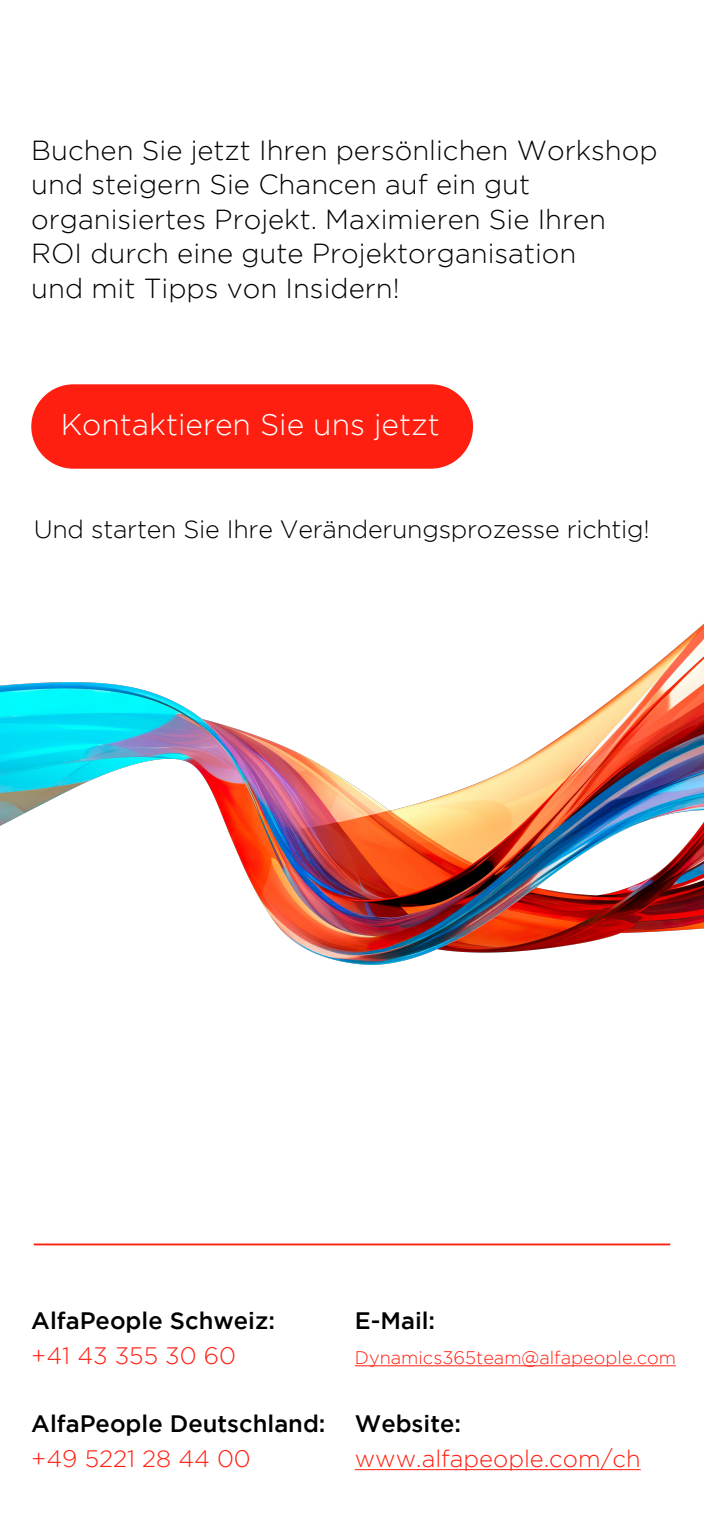
<style>
.page{position:relative;width:704px;height:1523px;background:#fff}
.page>*{position:absolute;margin:0;border:0;box-sizing:border-box;transform-origin:0 0}
.t1{font:300 30px "Gotham";color:#fff}
.t2{font:300 27.5px/34.4px "Gotham";color:#020203}
.t3{font:300 25px "Gotham";letter-spacing:-.01em;color:#000}
.t4{font:500 23.75px "Gotham";color:#000}
.t5{font:300 23.75px "Gotham";color:#ff1f11}
.t6{font:300 18.12px "Gotham";color:#ff1f11}
</style>
<div class="page">
<div style="left:31px;top:384px;width:441px;height:85px;background:#ff1f11;border-radius:42px"></div>
<img style="left:0;top:624px;width:703px;height:341px">
<hr style="left:354px;top:1365px;width:321px;height:1px;background:#ff1f11">
<hr style="left:354px;top:1469px;width:286px;height:1px;background:#ff1f11">
<hr style="left:34px;top:1243px;width:635px;height:2px;background:#ff1f11">
<p class="t2" style="left:31px;top:133px;width:627px">Buchen Sie jetzt Ihren persönlichen Workshop und steigern Sie Chancen auf ein gut organisiertes Projekt. Maximieren Sie Ihren ROI durch eine gute Projektorganisation<br>und mit Tipps von Insidern!</p>
<p class="t1" style="left:61px;top:408px;width:380px">Kontaktieren Sie uns jetzt</p>
<p class="t3" style="left:34px;top:516px;width:617px">Und starten Sie Ihre Veränderungsprozesse richtig!</p>
<p class="t4" style="left:31px;top:1307px;width:245px">AlfaPeople Schweiz:</p>
<p class="t5" style="left:31px;top:1342px;width:206px">+41 43 355 30 60</p>
<p class="t4" style="left:31px;top:1410px;width:295px">AlfaPeople Deutschland:</p>
<p class="t5" style="left:31px;top:1445px;width:221px">+49 5221 28 44 00</p>
<p class="t4" style="left:354px;top:1307px;width:82px">E-Mail:</p>
<p class="t6" style="left:354px;top:1347px;width:322px">Dynamics365team@alfapeople.com</p>
<p class="t4" style="left:354px;top:1410px;width:108px">Website:</p>
<p class="t5" style="left:354px;top:1445px;width:287px">www.alfapeople.com/ch</p>
</div>
